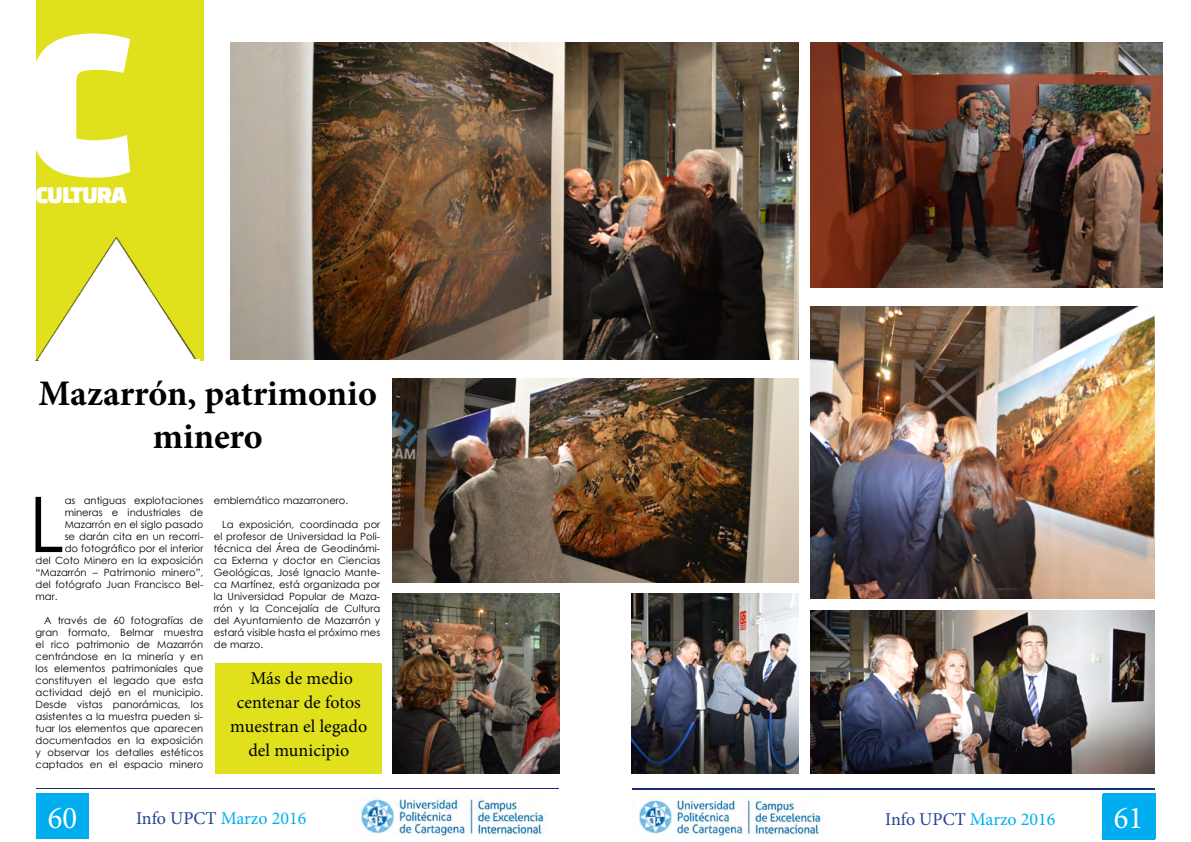
<style>
.page{position:relative;width:1191px;height:842px;background:#fff}
.page>*{position:absolute;margin:0;border:0;box-sizing:border-box;transform-origin:0 0}
.t1{font:220px "Changa One";color:#fff}
.t2{font:76.8px "Century Gothic";color:#000}
.t3{font:700 36px/43.2px "Minion Pro";color:#000;text-align:center}
.t4{font:31.8px "Minion Pro";color:#fff;scale:.96 1}
.t5{font:25px "Changa One";letter-spacing:-.03em;color:#fff}
.t6{font:18px/24px "Minion Pro";letter-spacing:.005em;color:#000;text-align:center}
.t7{font:18px "Minion Pro";color:#00aeef}
.t8{font:10px/12px "Century Gothic";letter-spacing:.005em;color:#000;text-align:justify}
.s1{color:#25408f}
</style>
<div class="page">
<div style="left:36px;top:0;width:167px;height:361px;background:#e0e01d"></div>
<img style="left:36px;top:237px;width:161px;height:124px">
<div style="left:39px;top:359px;width:161px;height:7px;background:#fff"></div>
<img style="left:231px;top:42px;width:567px;height:317px">
<img style="left:393px;top:379px;width:405px;height:204px">
<img style="left:393px;top:594px;width:166px;height:179px">
<img style="left:631px;top:594px;width:167px;height:179px">
<img style="left:810px;top:42px;width:352px;height:246px">
<img style="left:810px;top:306px;width:345px;height:292px">
<img style="left:810px;top:611px;width:345px;height:162px">
<div style="left:215px;top:663px;width:166px;height:110px;background:#e0e01d"></div>
<div style="left:36px;top:793px;width:53px;height:45px;background:#00aeef"></div>
<hr style="left:37px;top:788px;width:522px;height:1px;background:#1d2b7a">
<hr style="left:632px;top:788px;width:523px;height:1px;background:#1d2b7a">
<img style="left:361px;top:797px;width:185px;height:39px">
<div style="left:1102px;top:794px;width:52px;height:45px;background:#00aeef"></div>
<hr style="left:632px;top:789px;width:522px;height:1px;background:#1d2b7a">
<img style="left:639px;top:798px;width:184px;height:39px">
<h1 class="t1" style="left:25px;top:-20px;width:111px">C</h1>
<h3 class="t5" style="left:36px;top:181px;width:92px">CULTURA</h3>
<h3 class="t3" style="left:39px;top:371px;width:340px">Mazarrón, patrimonio minero</h3>
<h2 class="t2" style="left:29px;top:471px;width:37px">L</h2>
<p class="t8" style="left:65px;top:494px;width:140px">as antiguas explotaciones</p>
<p class="t8" style="left:65px;top:506px;width:140px">mineras e industriales de</p>
<p class="t8" style="left:65px;top:518px;width:140px">Mazarrón en el siglo pasado</p>
<p class="t8" style="left:65px;top:530px;width:140px">se darán cita en un recorri-</p>
<p class="t8" style="left:65px;top:542px;width:140px">do fotográfico por el interior</p>
<p class="t8" style="left:36px;top:554px;width:169px">del Coto Minero en la exposición</p>
<p class="t8" style="left:36px;top:566px;width:169px">“Mazarrón – Patrimonio minero”,</p>
<p class="t8" style="left:36px;top:578px;width:169px">del fotógrafo Juan Francisco Bel-</p>
<p class="t8" style="left:36px;top:590px;width:24px">mar.</p>
<p class="t8" style="left:36px;top:614px;width:169px;text-indent:8px">A través de 60 fotografías de gran formato, Belmar muestra el rico patrimonio de Mazarrón centrándose en la minería y en los elementos patrimoniales que constituyen el legado que esta actividad dejó en el municipio.<br>Desde vistas panorámicas, los asistentes a la muestra pueden si&shy;tuar los elementos que aparecen documentados en la exposición y observar los detalles estéticos captados en el espacio minero</p>
<p class="t8" style="left:214px;top:494px;width:136px">emblemático mazarronero.</p>
<p class="t8" style="left:214px;top:518px;width:168px;text-indent:8px">La exposición, coordinada por el profesor de Universidad la Poli&shy;técnica del Área de Geodinámi&shy;ca Externa y doctor en Ciencias Geológicas, José Ignacio Mante&shy;ca Martínez, está organizada por la Universidad Popular de Maza&shy;rrón y la Concejalía de Cultura del Ayuntamiento de Mazarrón y estará visible hasta el próximo mes de marzo.</p>
<h3 class="t6" style="left:230px;top:666px;width:139px">Más de medio centenar de fotos muestran el legado del municipio</h3>
<h3 class="t4" style="left:48px;top:797px;width:32px">60</h3>
<h3 class="t4" style="left:1121px;top:797px;width:17px">3</h3>
<h3 class="t7" style="left:136px;top:806px;width:172px"><span class="s1">Info UPCT</span> Marzo 2016</h3>
<h3 class="t7" style="left:885px;top:807px;width:172px"><span class="s1">Info UPCT</span> Marzo 2016</h3>
<h3 class="t4" style="left:1113px;top:797px;width:32px">61</h3>
</div>
